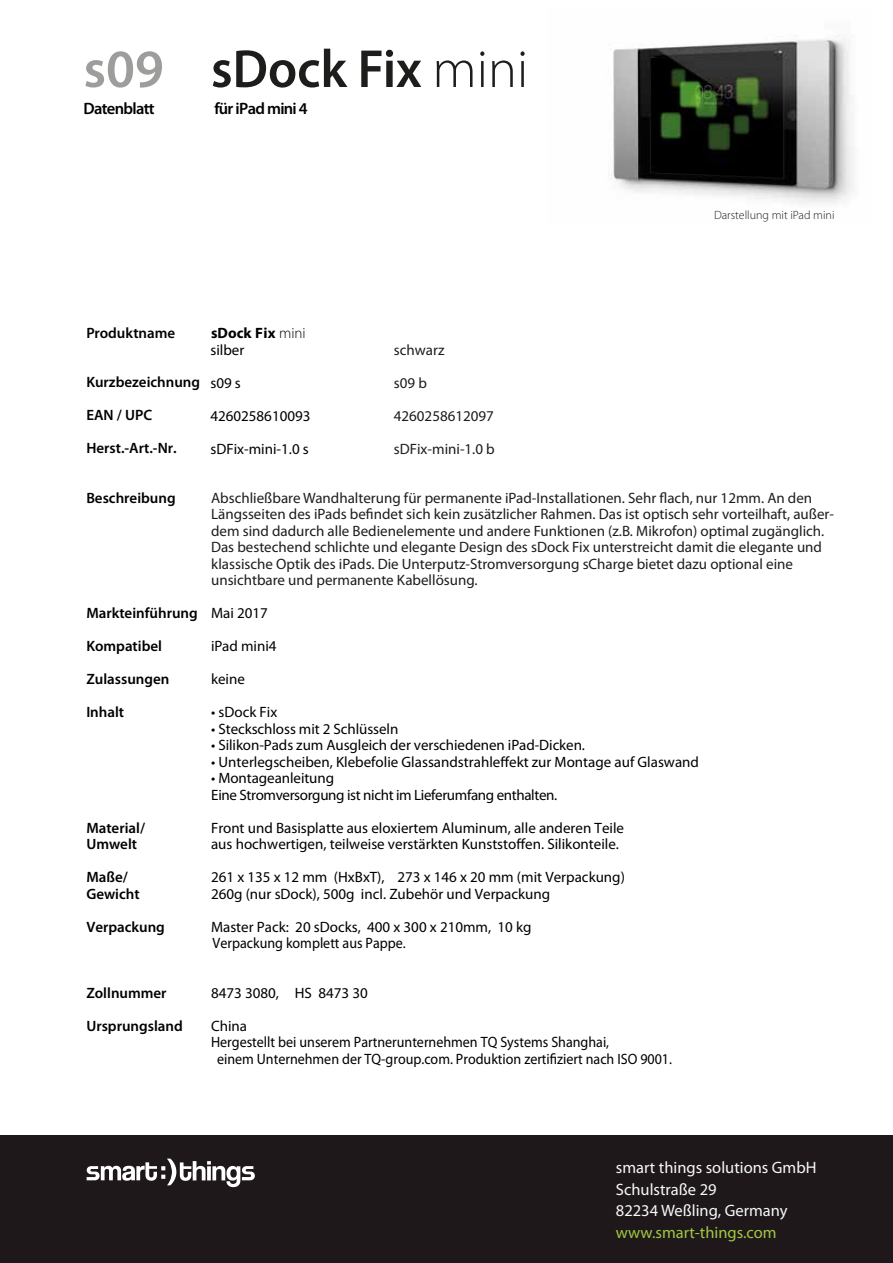
<style>
.page{position:relative;width:893px;height:1263px;background:#fff}
.page>*{position:absolute;margin:0;border:0;box-sizing:border-box;transform-origin:0 0}
.t1{font:600 54px "Myriad Pro";color:#1d1d1b;scale:.96 1}
.t2{font:16.5px/21.6px "Myriad Pro";color:#f7f7f8}
.t3{font:600 16.5px "Myriad Pro";letter-spacing:-.04em;color:#010000}
.t4{font:16.5px "Myriad Pro";color:#a1c741}
.t5{font:15px/16.5px "Myriad Pro";color:#010000}
.t6{font:15px/16.5px "Myriad Pro";color:#1d1d1b}
.t7{font:600 15px/16.5px "Myriad Pro";color:#010000}
.t8{font:15px "Myriad Pro";color:#010000;scale:.94 1}
.t9{font:15px/16.5px "Myriad Pro";letter-spacing:-.025em;color:#010000}
.t10{font:700 15px "Myriad Pro";letter-spacing:.005em;color:#010000}
.t11{font:300 12px "Myriad Pro";color:#1d1d1b}
.s1{color:#9d9d9c}
.s2{font-weight:300}
</style>
<div class="page">
<img style="left:611px;top:35px;width:243px;height:168px">
<div style="left:0;top:1135px;width:893px;height:128px;background:#1e181a"></div>
<svg style="left:86px;top:1158px;width:169px;height:29px"></svg>
<h1 class="t1" style="left:83px;top:35px;width:465px"><span class="s1">s09</span> sDock Fix <span class="s2">mini</span></h1>
<p class="t3" style="left:83px;top:98px;width:73px">Datenblatt</p>
<p class="t3" style="left:214px;top:98px;width:95px">für iPad mini 4</p>
<p class="t11" style="left:714px;top:207px;width:122px">Darstellung mit iPad mini</p>
<p class="t7" style="left:86px;top:324px;width:90px">Produktname</p>
<p class="t7" style="left:86px;top:374px;width:115px">Kurzbezeichnung</p>
<p class="t7" style="left:86px;top:407px;width:67px">EAN / UPC</p>
<p class="t7" style="left:86px;top:440px;width:92px">Herst.-Art.-Nr.</p>
<p class="t7" style="left:86px;top:489px;width:91px">Beschreibung</p>
<p class="t7" style="left:86px;top:605px;width:113px">Markteinführung</p>
<p class="t7" style="left:86px;top:638px;width:77px">Kompatibel</p>
<p class="t7" style="left:86px;top:671px;width:85px">Zulassungen</p>
<p class="t7" style="left:86px;top:704px;width:39px">Inhalt</p>
<p class="t7" style="left:86px;top:819px;width:60px">Material/<br>Umwelt</p>
<p class="t7" style="left:86px;top:869px;width:55px">Maße/<br>Gewicht</p>
<p class="t7" style="left:86px;top:918px;width:80px">Verpackung</p>
<p class="t7" style="left:86px;top:984px;width:82px">Zollnummer</p>
<p class="t7" style="left:86px;top:1017px;width:98px">Ursprungsland</p>
<p class="t10" style="left:211px;top:323px;width:96px">sDock Fix <span class="s2">mini</span></p>
<p class="t5" style="left:210px;top:341px;width:35px">silber</p>
<p class="t5" style="left:210px;top:374px;width:32px">s09 s</p>
<p class="t5" style="left:210px;top:407px;width:102px">4260258610093</p>
<p class="t5" style="left:210px;top:440px;width:100px">sDFix-mini-1.0 s</p>
<p class="t6" style="left:394px;top:341px;width:52px">schwarz</p>
<p class="t6" style="left:394px;top:374px;width:35px">s09 b</p>
<p class="t6" style="left:394px;top:407px;width:102px">4260258612097</p>
<p class="t6" style="left:394px;top:440px;width:102px">sDFix-mini-1.0 b</p>
<p class="t6" style="left:211px;top:489px;width:624px">Abschließbare Wandhalterung für permanente iPad-Installationen. Sehr flach, nur 12mm. An den Längsseiten des iPads befindet sich kein zusätzlicher Rahmen. Das ist optisch sehr vorteilhaft, außer&shy;dem sind dadurch alle Bedienelemente und andere Funktionen (z.B. Mikrofon) optimal zugänglich.<br>Das bestechend schlichte und elegante Design des sDock Fix unterstreicht damit die elegante und klassische Optik des iPads. Die Unterputz-Stromversorgung sCharge bietet dazu optional eine unsichtbare und permanente Kabellösung.</p>
<p class="t5" style="left:211px;top:605px;width:58px">Mai 2017</p>
<p class="t5" style="left:211px;top:638px;width:67px">iPad mini4</p>
<p class="t5" style="left:211px;top:671px;width:35px">keine</p>
<p class="t5" style="left:211px;top:704px;width:68px">• sDock Fix</p>
<p class="t5" style="left:211px;top:720px;width:189px">• Steckschloss mit 2 Schlüsseln</p>
<p class="t5" style="left:211px;top:737px;width:375px">• Silikon-Pads zum Ausgleich der verschiedenen iPad-Dicken.</p>
<p class="t5" style="left:211px;top:753px;width:489px">• Unterlegscheiben, Klebefolie Glassandstrahleffekt zur Montage auf Glaswand</p>
<p class="t9" style="left:211px;top:770px;width:348px">• Montageanleitung<br>Eine Stromversorgung ist nicht im Lieferumfang enthalten.</p>
<p class="t5" style="left:211px;top:819px;width:414px">Front und Basisplatte aus eloxiertem Aluminum, alle anderen Teile aus hochwertigen, teilweise verstärkten Kunststoffen. Silikonteile.</p>
<p class="t5" style="left:211px;top:869px;width:415px">261 x 135 x 12 mm (HxBxT), 273 x 146 x 20 mm (mit Verpackung)<br>260g (nur sDock), 500g incl. Zubehör und Verpackung</p>
<p class="t5" style="left:211px;top:918px;width:322px">Master Pack: 20 sDocks, 400 x 300 x 210mm, 10 kg<br>Verpackung komplett aus Pappe.</p>
<p class="t5" style="left:211px;top:984px;width:158px">8473 3080, HS 8473 30</p>
<p class="t5" style="left:211px;top:1017px;width:38px">China</p>
<p class="t8" style="left:211px;top:1033px;width:425px">Hergestellt bei unserem Partnerunternehmen TQ Systems Shanghai,</p>
<p class="t8" style="left:217px;top:1050px;width:486px">einem Unternehmen der TQ-group.com. Produktion zertifiziert nach ISO 9001.</p>
<p class="t2" style="left:616px;top:1156px;width:202px">smart things solutions GmbH<br>Schulstraße 29<br>82234 Weßling, Germany</p>
<p class="t4" style="left:616px;top:1222px;width:162px">www.smart-things.com</p>
</div>
